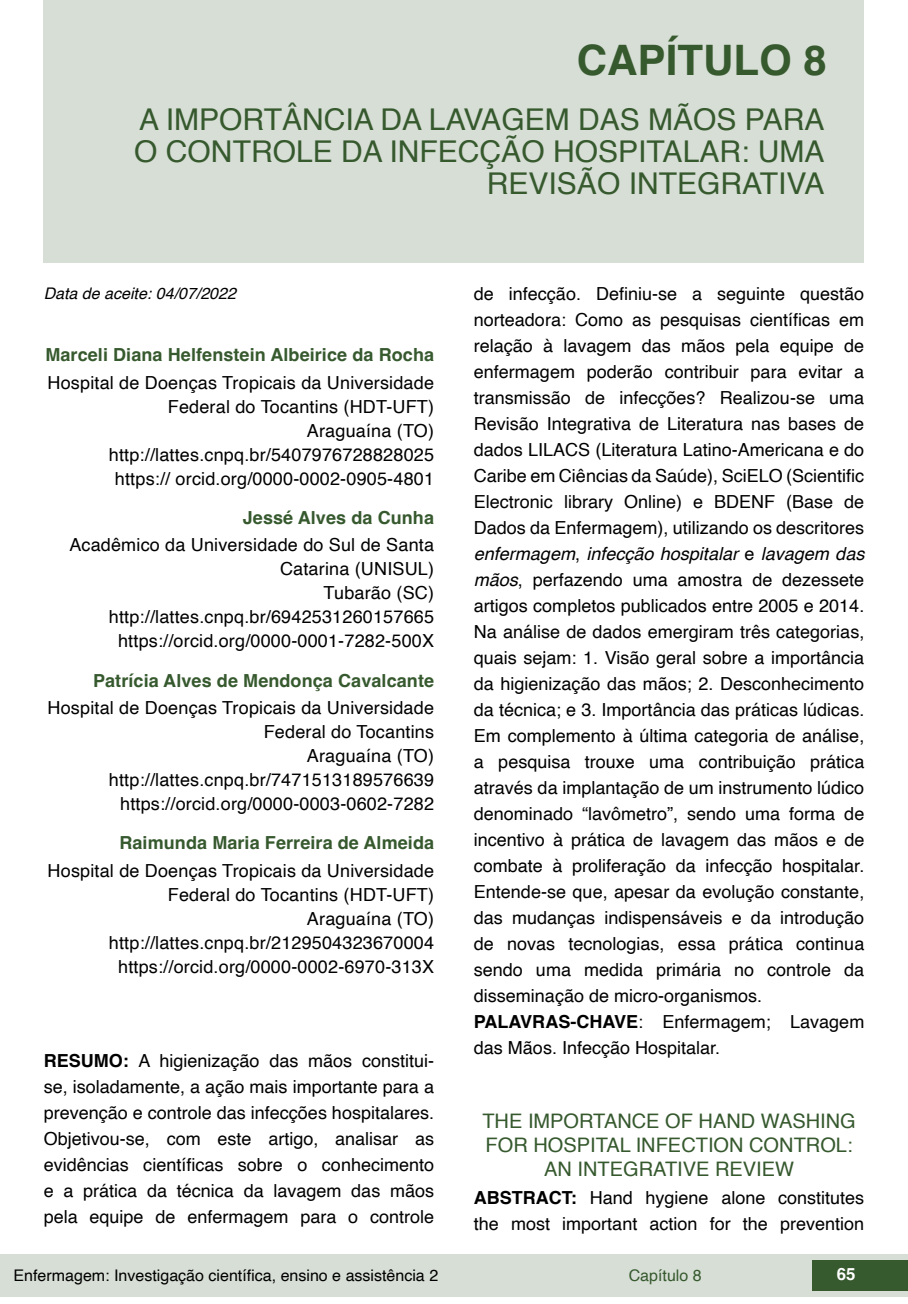
<style>
.page{position:relative;width:908px;height:1304px;background:#fff}
.page>*{position:absolute;margin:0;border:0;box-sizing:border-box;transform-origin:0 0}
.t1{font:700 42px "Helvetica";color:#36592e}
.t2{font:30px/32px "Helvetica";color:#36592e;text-align:right}
.t3{font:20px/24px "Helvetica";color:#36592e;text-align:center}
.t4{font:18px/26px "Helvetica";color:#000;text-align:right}
.t5{font:700 18px "Helvetica";letter-spacing:.005em;color:#36592e}
.t6{font:700 16.8px "Helvetica";color:#fff}
.t7{font:16px "Helvetica";color:#000}
.t8{font:italic 16px "Helvetica";color:#000}
.t9{font:16px "Helvetica";color:#36592e}
.s1{font-weight:700}
.s2{font-style:italic}
</style>
<div class="page">
<div style="left:0;top:1254px;width:906px;height:43px;background:#d7ded5"></div>
<div style="left:812px;top:1261px;width:95px;height:30px;background:#36592e"></div>
<div style="left:44px;top:0;width:819px;height:263px;background:#d7ded5"></div>
<h1 class="t1" style="left:576px;top:35px;width:251px">CAPÍTULO 8</h1>
<h2 class="t2" style="left:134px;top:104px;width:691px">A IMPORTÂNCIA DA LAVAGEM DAS MÃOS PARA<br>O CONTROLE DA INFECÇÃO HOSPITALAR: UMA<br>REVISÃO INTEGRATIVA</h2>
<p class="t8" style="left:44px;top:280px;width:194px">Data de aceite: 04/07/2022</p>
<p class="t5" style="left:45px;top:344px;width:390px">Marceli Diana Helfenstein Albeirice da Rocha</p>
<p class="t4" style="left:48px;top:371px;width:388px;line-height:24px">Hospital de Doenças Tropicais da Universidade Federal do Tocantins (HDT-UFT)<br>Araguaína (TO) http://lattes.cnpq.br/5407976728828025<br>https:// orcid.org/0000-0002-0905-4801</p>
<p class="t5" style="left:243px;top:507px;width:193px">Jessé Alves da Cunha</p>
<p class="t4" style="left:69px;top:534px;width:366px;line-height:24px">Acadêmico da Universidade do Sul de Santa<br>Catarina (UNISUL)<br>Tubarão (SC) http://lattes.cnpq.br/6942531260157665 https://orcid.org/0000-0001-7282-500X</p>
<p class="t5" style="left:93px;top:669px;width:342px">Patrícia Alves de Mendonça Cavalcante</p>
<p class="t4" style="left:48px;top:696px;width:388px;line-height:24px">Hospital de Doenças Tropicais da Universidade Federal do Tocantins<br>Araguaína (TO) http://lattes.cnpq.br/7471513189576639 https://orcid.org/0000-0003-0602-7282</p>
<p class="t5" style="left:119px;top:832px;width:316px">Raimunda Maria Ferreira de Almeida</p>
<p class="t4" style="left:48px;top:859px;width:388px;line-height:24px">Hospital de Doenças Tropicais da Universidade Federal do Tocantins (HDT-UFT)<br>Araguaína (TO) http://lattes.cnpq.br/2129504323670004 https://orcid.org/0000-0002-6970-313X</p>
<p class="t4" style="left:44px;top:1048px;width:392px;text-align:justify"><span class="s1">RESUMO:</span> A higienização das mãos constitui&shy;se, isoladamente, a ação mais importante para a prevenção e controle das infecções hospitalares.<br>Objetivou-se, com este artigo, analisar as evidências científicas sobre o conhecimento e a prática da técnica da lavagem das mãos pela equipe de enfermagem para o controle</p>
<p class="t4" style="left:473px;top:281px;width:392px;text-align:left">de infecção. Definiu-se a seguinte questão norteadora: Como as pesquisas científicas em relação à lavagem das mãos pela equipe de enfermagem poderão contribuir para evitar a transmissão de infecções? Realizou-se uma Revisão Integrativa de Literatura nas bases de dados LILACS (Literatura Latino-Americana e do Caribe em Ciências da Saúde), SciELO (Scientific Electronic library Online) e BDENF (Base de Dados da Enfermagem), utilizando os descritores <span class="s2">enfermagem</span>, <span class="s2">infecção hospitalar</span> e <span class="s2">lavagem das mãos</span>, perfazendo uma amostra de dezessete artigos completos publicados entre 2005 e 2014.<br>Na análise de dados emergiram três categorias, quais sejam: 1. Visão geral sobre a importância da higienização das mãos; 2. Desconhecimento da técnica; e 3. Importância das práticas lúdicas.<br>Em complemento à última categoria de análise, a pesquisa trouxe uma contribuição prática através da implantação de um instrumento lúdico denominado “lavômetro”, sendo uma forma de incentivo à prática de lavagem das mãos e de combate à proliferação da infecção hospitalar.<br>Entende-se que, apesar da evolução constante, das mudanças indispensáveis e da introdução de novas tecnologias, essa prática continua sendo uma medida primária no controle da disseminação de micro-organismos.<br><span class="s1">PALAVRAS-CHAVE</span>: Enfermagem; Lavagem das Mãos. Infecção Hospitalar.</p>
<p class="t3" style="left:482px;top:1110px;width:375px">THE IMPORTANCE OF HAND WASHING<br>FOR HOSPITAL INFECTION CONTROL:<br>AN INTEGRATIVE REVIEW</p>
<p class="t4" style="left:473px;top:1185px;width:392px;text-align:left"><span class="s1">ABSTRACT:</span> Hand hygiene alone constitutes the most important action for the prevention</p>
<p class="t7" style="left:14px;top:1263px;width:426px">Enfermagem: Investigação científica, ensino e assistência 2</p>
<p class="t9" style="left:628px;top:1263px;width:74px">Capítulo 8</p>
<p class="t6" style="left:836px;top:1264px;width:20px">65</p>
</div>
